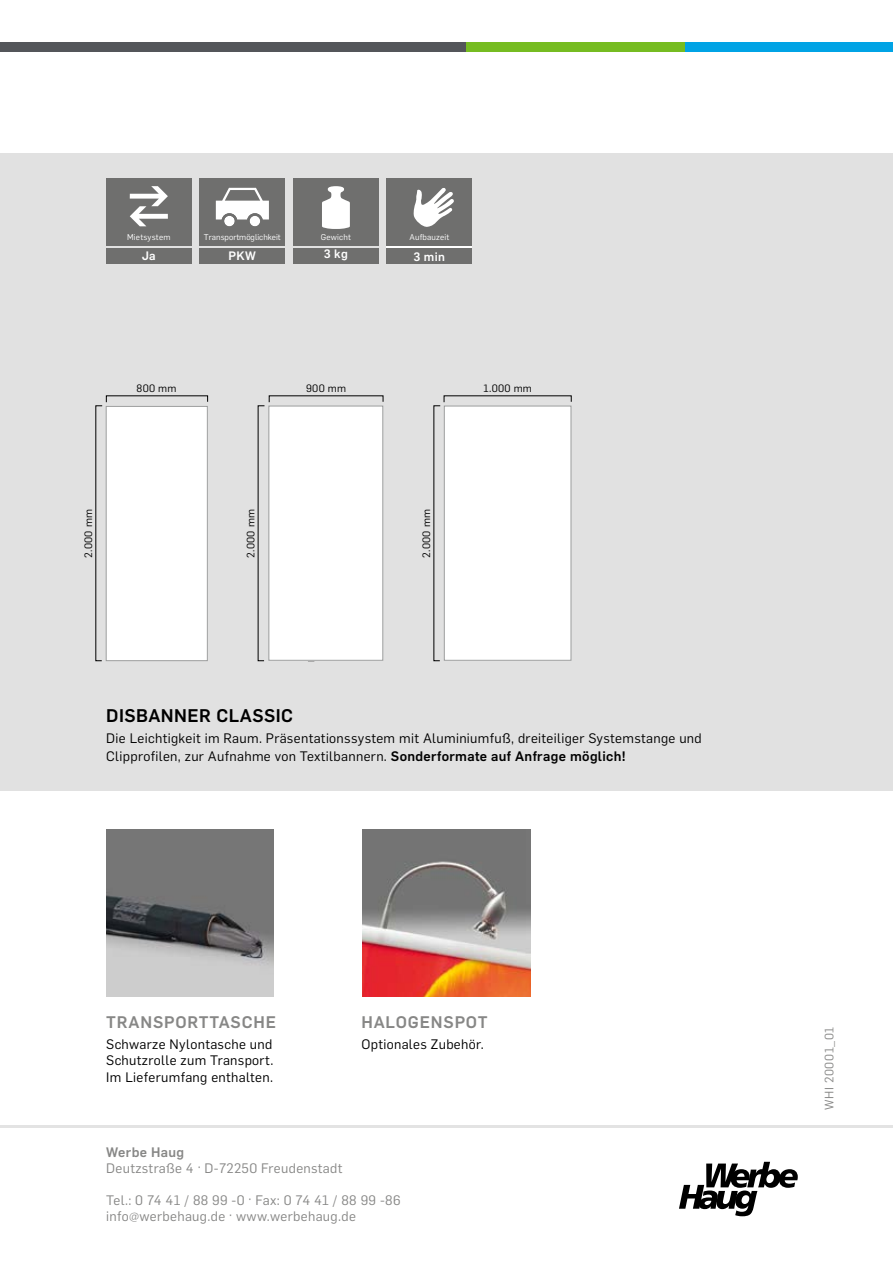
<style>
.page{position:relative;width:893px;height:1263px;background:#fff}
.page>*{position:absolute;margin:0;border:0;box-sizing:border-box;transform-origin:0 0}
.t1{font:500 18px "Flama";letter-spacing:.025em;color:#000}
.t2{font:500 16.5px "Flama";letter-spacing:.05em;color:#878786}
.t3{font:13.5px/16.5px "Flama";letter-spacing:.025em;color:#000;text-align:justify}
.t4{font:13.5px/16.2px "Flama";letter-spacing:.025em;color:#878786}
.t5{font:500 13.5px "Flama";letter-spacing:.025em;color:#878786}
.t6{font:500 12px "Flama";letter-spacing:.025em;color:#fff}
.t7{font:12px "Flama";letter-spacing:.05em;color:#878786}
.t8{font:10.5px "Flama";letter-spacing:.025em;color:#000}
.t9{font:8.25px "Flama";letter-spacing:.025em;color:#fff}
.t10{font:8.25px "Flama";color:#fff}
.s1{font-weight:500}
.s2{font-size:10.5px}
</style>
<div class="page">
<svg style="left:679px;top:1162px;width:119px;height:54px"></svg>
<div style="left:0;top:153px;width:893px;height:638px;background:#e1e1e1"></div>
<img style="left:106px;top:829px;width:167px;height:167px">
<img style="left:363px;top:829px;width:167px;height:167px">
<div style="left:106px;top:179px;width:85px;height:67px;background:#6f6f6e"></div>
<div style="left:106px;top:248px;width:85px;height:16px;background:#6f6f6e"></div>
<svg style="left:130px;top:186px;width:38px;height:40px"></svg>
<div style="left:200px;top:179px;width:85px;height:67px;background:#6f6f6e"></div>
<div style="left:200px;top:248px;width:85px;height:16px;background:#6f6f6e"></div>
<svg style="left:216px;top:188px;width:53px;height:39px"></svg>
<div style="left:293px;top:179px;width:85px;height:67px;background:#6f6f6e"></div>
<div style="left:293px;top:248px;width:85px;height:16px;background:#6f6f6e"></div>
<svg style="left:322px;top:186px;width:28px;height:43px"></svg>
<div style="left:387px;top:179px;width:85px;height:85px;background:#fff"></div>
<div style="left:387px;top:179px;width:85px;height:67px;background:#6f6f6e"></div>
<div style="left:387px;top:248px;width:85px;height:16px;background:#6f6f6e"></div>
<svg style="left:413px;top:188px;width:41px;height:39px"></svg>
<div style="left:106px;top:406px;width:101px;height:255px;background:#fff"></div>
<div style="left:106px;top:406px;width:102px;height:255px;border:1px solid #9c9d9d"></div>
<div style="left:269px;top:406px;width:114px;height:254px;background:#fff"></div>
<div style="left:268px;top:406px;width:115px;height:255px;border:1px solid #9c9d9d"></div>
<div style="left:444px;top:406px;width:127px;height:254px;background:#fff"></div>
<div style="left:444px;top:406px;width:127px;height:255px;border:1px solid #9c9d9d"></div>
<hr style="left:0;top:1125px;width:893px;height:3px;background:#e3e3e3">
<div style="left:458px;top:43px;width:232px;height:9px;background:#76bc21"></div>
<div style="left:685px;top:43px;width:208px;height:9px;background:#00a3e5"></div>
<div style="left:0;top:43px;width:465px;height:9px;background:#54565a"></div>
<p class="t9" style="left:127px;top:232px;width:45px">Mietsystem</p>
<p class="t6" style="left:142px;top:247px;width:15px">Ja</p>
<p class="t10" style="left:204px;top:232px;width:78px">Transportmöglichkeit</p>
<p class="t6" style="left:229px;top:247px;width:29px">PKW</p>
<p class="t9" style="left:321px;top:232px;width:32px">Gewicht</p>
<p class="t6" style="left:324px;top:245px;width:26px">3 kg</p>
<p class="t9" style="left:409px;top:232px;width:42px">Aufbauzeit</p>
<p class="t6" style="left:413px;top:248px;width:33px">3 min</p>
<p class="t8" style="left:137px;top:381px;width:41px">800 mm</p>
<p class="t8" style="left:306px;top:381px;width:42px">900 mm</p>
<p class="t8" style="left:484px;top:381px;width:50px">1.000 mm</p>
<p class="t8" style="left:81px;top:558px;width:50px;rotate:-90deg">2.000 mm</p>
<p class="t8" style="left:243px;top:558px;width:50px;rotate:-90deg">2.000 mm</p>
<p class="t8" style="left:419px;top:558px;width:50px;rotate:-90deg">2.000 mm</p>
<h1 class="t1" style="left:106px;top:702px;width:188px">DISBANNER CLASSIC</h1>
<p class="t3" style="left:106px;top:728px;width:597px;line-height:18px">Die Leichtigkeit im Raum. Präsentationssystem mit Aluminiumfuß, dreiteiliger Systemstange und<br>Clipprofilen, zur Aufnahme von Textilbannern. <span class="s1">Sonderformate auf Anfrage möglich!</span></p>
<p class="t2" style="left:106px;top:1010px;width:171px">TRANSPORTTASCHE</p>
<p class="t3" style="left:106px;top:1035px;width:169px">Schwarze Nylontasche und Schutzrolle zum Transport.<br>Im Lieferumfang enthalten.</p>
<p class="t2" style="left:361px;top:1010px;width:128px">HALOGENSPOT</p>
<p class="t3" style="left:361px;top:1035px;width:124px">Optionales Zubehör.</p>
<p class="t5" style="left:106px;top:1142px;width:79px">Werbe Haug</p>
<p class="t4" style="left:106px;top:1159px;width:238px">Deutzstraße 4 · D-72250 Freudenstadt</p>
<p class="t4" style="left:106px;top:1191px;width:296px">Tel.: 0 74 41 / 88 99 -0 · Fax: 0 74 41 / 88 99 -86 info<span class="s2">@</span>werbehaug.de · www.werbehaug.de</p>
<p class="t7" style="left:821px;top:1110px;width:85px;rotate:-90deg">WHI 20001_01</p>
</div>
